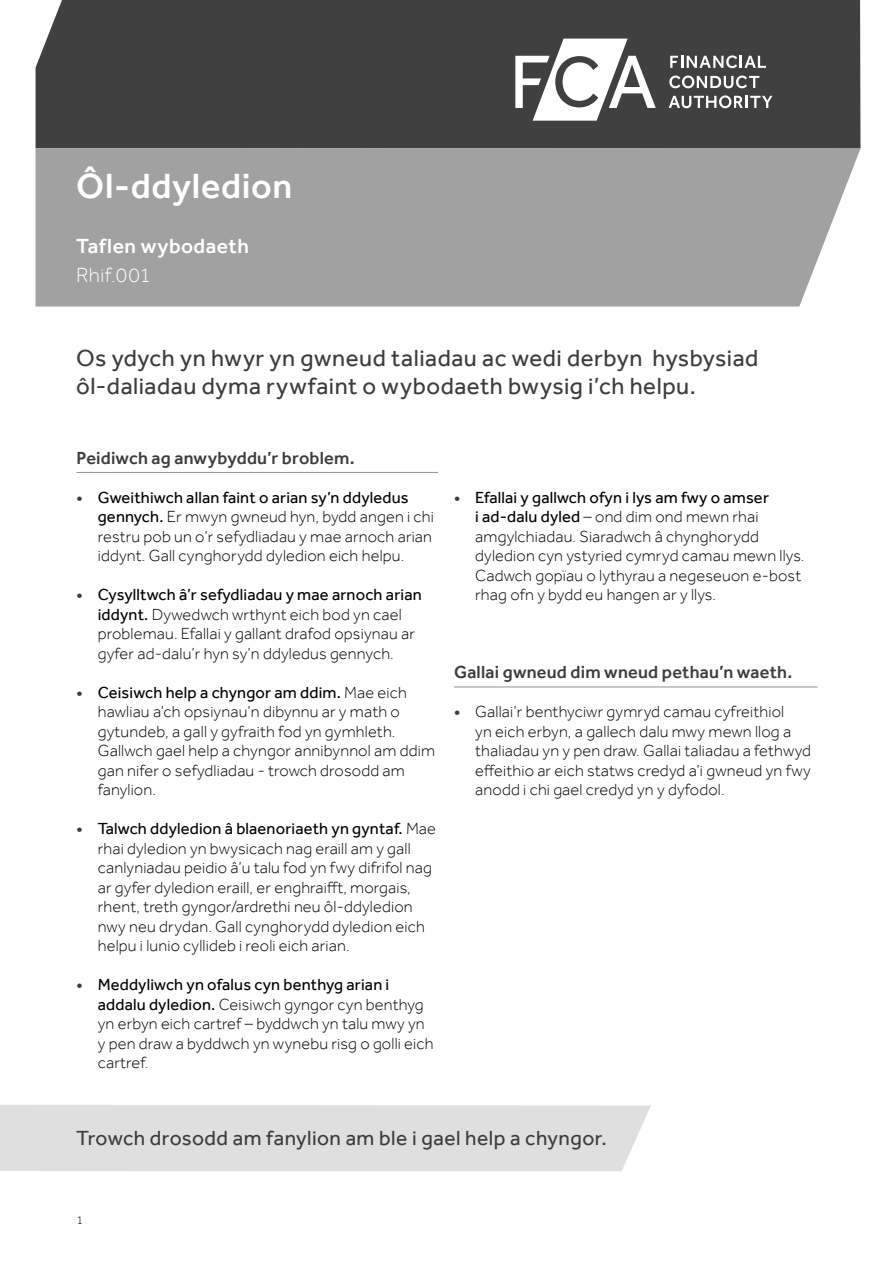
<style>
.page{position:relative;width:893px;height:1263px;background:#fff}
.page>*{position:absolute;margin:0;border:0;box-sizing:border-box;transform-origin:0 0}
.Cover_main_title_Whi{font:500 36px "Effra";letter-spacing:.02em;color:#fff}
.Intro_text{font:24px/28.5px "Effra";letter-spacing:.02em;color:#3c3c3c}
.See_over_text{font:21px "Effra";letter-spacing:.025em;color:#3c3c3c}
.Cover_doc_type_and_p{font:500 21px "Effra";letter-spacing:.025em;color:#fff}
.Cover_policy_number{font:300 21px "Effra";letter-spacing:.02em;color:#fff}
.FCA_Heading_1_Green{font:500 18px "Effra";letter-spacing:.01em;color:#3c3c3c}
.t1{font:300 16.5px/19.5px "Effra";letter-spacing:.01em;color:#000}
.t2{font:300 12px "Effra";color:#000}
.s1{font-weight:500;color:#3c3c3c}
.s2{font-weight:400}
</style>
<div class="page">
<div style="left:36px;top:0;width:824px;height:148px;background:#404040"></div>
<div style="left:36px;top:148px;width:824px;height:159px;background:#a1a1a1"></div>
<svg style="left:515px;top:39px;width:141px;height:82px"></svg>
<svg style="left:670px;top:55px;width:96px;height:13px"></svg>
<svg style="left:669px;top:76px;width:90px;height:12px"></svg>
<svg style="left:669px;top:95px;width:103px;height:13px"></svg>
<hr style="left:77px;top:472px;width:361px;height:1px;background:#919191">
<hr style="left:454px;top:687px;width:363px;height:1px;background:#919191">
<div style="left:0;top:1105px;width:651px;height:66px;background:#dfdfdf"></div>
<p class="Cover_main_title_Whi" style="left:76px;top:164px;width:218px">Ôl-ddyledion</p>
<p class="Cover_doc_type_and_p" style="left:76px;top:234px;width:174px">Taflen wybodaeth</p>
<p class="Cover_policy_number" style="left:76px;top:263px;width:76px">Rhif.001</p>
<p class="Intro_text" style="left:76px;top:343px;width:684px">Os ydych yn hwyr yn gwneud taliadau ac wedi derbyn hysbysiad ôl-daliadau dyma rywfaint o wybodaeth bwysig i’ch helpu.</p>
<p class="FCA_Heading_1_Green" style="left:77px;top:447px;width:280px">Peidiwch ag anwybyddu’r broblem.</p>
<p class="t1" style="left:98px;top:487px;width:338px;text-indent:-21px"><span class="s1">•</span> <span class="s2">Gweithiwch allan faint o arian sy’n ddyledus gennych.</span> Er mwyn gwneud hyn, bydd angen i chi restru pob un o’r sefydliadau y mae arnoch arian iddynt. Gall cynghorydd dyledion eich helpu.</p>
<p class="t1" style="left:98px;top:585px;width:325px;text-indent:-21px"><span class="s1">•</span> <span class="s2">Cysylltwch â’r sefydliadau y mae arnoch arian iddynt.</span> Dywedwch wrthynt eich bod yn cael problemau. Efallai y gallant drafod opsiynau ar gyfer ad-dalu’r hyn sy’n ddyledus gennych.</p>
<p class="t1" style="left:98px;top:682px;width:339px;text-indent:-21px"><span class="s1">•</span> <span class="s2">Ceisiwch help a chyngor am ddim.</span> Mae eich hawliau a’ch opsiynau’n dibynnu ar y math o gytundeb, a gall y gyfraith fod yn gymhleth.<br>Gallwch gael help a chyngor annibynnol am ddim gan nifer o sefydliadau - trowch drosodd am fanylion.</p>
<p class="t1" style="left:98px;top:819px;width:340px;text-indent:-21px"><span class="s1">•</span> <span class="s2">Talwch ddyledion â blaenoriaeth yn gyntaf.</span> Mae rhai dyledion yn bwysicach nag eraill am y gall canlyniadau peidio â’u talu fod yn fwy difrifol nag ar gyfer dyledion eraill, er enghraifft, morgais, rhent, treth gyngor/ardrethi neu ôl-ddyledion nwy neu drydan. Gall cynghorydd dyledion eich helpu i lunio cyllideb i reoli eich arian.</p>
<p class="t1" style="left:98px;top:975px;width:337px;text-indent:-21px"><span class="s1">•</span> <span class="s2">Meddyliwch yn ofalus cyn benthyg arian i addalu dyledion.</span> Ceisiwch gyngor cyn benthyg yn erbyn eich cartref – byddwch yn talu mwy yn y pen draw a byddwch yn wynebu risg o golli eich cartref.</p>
<p class="t1" style="left:475px;top:487px;width:331px;text-indent:-21px"><span class="s1">•</span> <span class="s2">Efallai y gallwch ofyn i lys am fwy o amser<br>i ad-dalu dyled</span> – ond dim ond mewn rhai amgylchiadau. Siaradwch â chynghorydd dyledion cyn ystyried cymryd camau mewn llys.<br>Cadwch gopïau o lythyrau a negeseuon e-bost rhag ofn y bydd eu hangen ar y llys.</p>
<p class="FCA_Heading_1_Green" style="left:454px;top:661px;width:340px">Gallai gwneud dim wneud pethau’n waeth.</p>
<p class="t1" style="left:475px;top:702px;width:337px;text-indent:-21px"><span class="s1">•</span> Gallai’r benthyciwr gymryd camau cyfreithiol<br>yn eich erbyn, a gallech dalu mwy mewn llog a thaliadau yn y pen draw. Gallai taliadau a fethwyd effeithio ar eich statws credyd a’i gwneud yn fwy anodd i chi gael credyd yn y dyfodol.</p>
<p class="See_over_text" style="left:76px;top:1126px;width:532px">Trowch drosodd am fanylion am ble i gael help a chyngor.</p>
<p class="t2" style="left:77px;top:1213px;width:8px">1</p>
</div>
